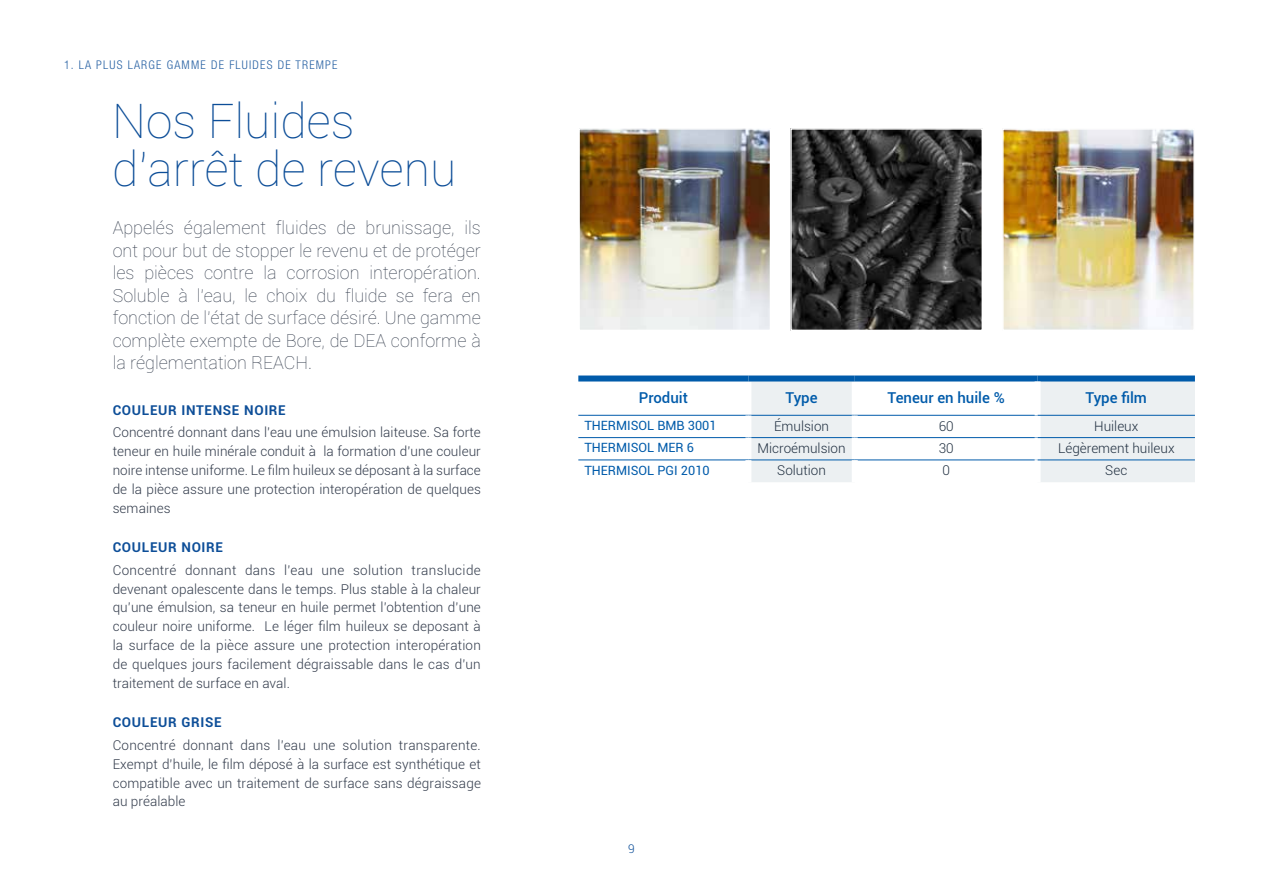
<style>
.page{position:relative;width:1263px;height:893px;background:#fff}
.page>*{position:absolute;margin:0;border:0;box-sizing:border-box;transform-origin:0 0}
.t1{font:100 48px/48px "Roboto";color:#0d4e98}
.t2{font:100 18px/22.5px "Roboto";color:#313a4a;text-align:justify}
.t3{font:500 15px "Roboto";color:#005baa}
.t4{font:300 13.5px/18.9px "Roboto";letter-spacing:.005em;color:#313a4a;text-align:justify}
.t5{font:300 13.5px "Roboto";color:#1f2e3f}
.t6{font:700 13.5px "Roboto";letter-spacing:.05em;color:#0d4e98}
.t7{font:12.75px "Roboto";color:#005baa}
.t8{font:300 condensed 12px "Helvetica Neue";letter-spacing:.1em;color:#0d4e98}
.t9{font:300 12px "Roboto";color:#0d4e98}
</style>
<div class="page">
<img style="left:793px;top:131px;width:187px;height:197px">
<div style="left:790px;top:128px;width:193px;height:203px;border:2px solid #fff"></div>
<img style="left:1005px;top:131px;width:187px;height:197px">
<div style="left:1002px;top:128px;width:193px;height:203px;border:2px solid #fff"></div>
<img style="left:581px;top:131px;width:187px;height:197px">
<div style="left:578px;top:128px;width:193px;height:203px;border:2px solid #fff"></div>
<svg style="left:751px;top:381px;width:444px;height:101px;fill:#ecf0f2"></svg>
<svg style="left:578px;top:416px;width:456px;height:66px"></svg>
<div style="left:852px;top:381px;width:6px;height:34px;background:#fff"></div>
<div style="left:578px;top:375px;width:170px;height:6px;background:#005baa"></div>
<div style="left:748px;top:375px;width:107px;height:6px;background:#005baa"></div>
<div style="left:855px;top:375px;width:182px;height:6px;background:#005baa"></div>
<hr style="left:748px;top:415px;width:107px;height:1px;background:#005baa">
<hr style="left:855px;top:415px;width:182px;height:1px;background:#005baa">
<hr style="left:748px;top:437px;width:107px;height:1px;background:#005baa">
<hr style="left:855px;top:437px;width:182px;height:1px;background:#005baa">
<div style="left:852px;top:415px;width:6px;height:22px;background:#fff"></div>
<div style="left:852px;top:438px;width:6px;height:22px;background:#fff"></div>
<hr style="left:578px;top:415px;width:170px;height:1px;background:#005baa">
<hr style="left:578px;top:437px;width:170px;height:1px;background:#005baa">
<div style="left:745px;top:415px;width:6px;height:22px;background:#fff"></div>
<div style="left:745px;top:438px;width:6px;height:22px;background:#fff"></div>
<hr style="left:578px;top:460px;width:170px;height:1px;background:#005baa">
<hr style="left:748px;top:460px;width:107px;height:1px;background:#005baa">
<hr style="left:855px;top:460px;width:182px;height:1px;background:#005baa">
<div style="left:745px;top:460px;width:6px;height:22px;background:#fff"></div>
<div style="left:852px;top:460px;width:6px;height:22px;background:#fff"></div>
<div style="left:1037px;top:375px;width:158px;height:6px;background:#005baa"></div>
<div style="left:1034px;top:381px;width:6px;height:34px;background:#fff"></div>
<div style="left:1034px;top:415px;width:6px;height:22px;background:#fff"></div>
<div style="left:1034px;top:438px;width:6px;height:22px;background:#fff"></div>
<div style="left:1034px;top:460px;width:6px;height:22px;background:#fff"></div>
<hr style="left:1037px;top:415px;width:158px;height:1px;background:#005baa">
<hr style="left:1037px;top:437px;width:158px;height:1px;background:#005baa">
<hr style="left:1037px;top:460px;width:158px;height:1px;background:#005baa">
<p class="t8" style="left:64px;top:58px;width:275px">1. LA PLUS LARGE GAMME DE FLUIDES DE TREMPE</p>
<h1 class="t1" style="left:112px;top:95px;width:346px">Nos Fluides d’arrêt de revenu</h1>
<p class="t2" style="left:113px;top:216px;width:370px">Appelés également fluides de brunissage, ils ont pour but de stopper le revenu et de protéger les pièces contre la corrosion interopération.<br>Soluble à l’eau, le choix du fluide se fera en fonction de l’état de surface désiré. Une gamme complète exempte de Bore, de DEA conforme à la réglementation REACH.</p>
<p class="t6" style="left:113px;top:400px;width:175px">COULEUR INTENSE NOIRE</p>
<p class="t4" style="left:113px;top:423px;width:370px">Concentré donnant dans l’eau une émulsion laiteuse. Sa forte teneur en huile minérale conduit à la formation d’une couleur noire intense uniforme. Le film huileux se déposant à la surface de la pièce assure une protection interopération de quelques semaines</p>
<p class="t6" style="left:113px;top:538px;width:112px">COULEUR NOIRE</p>
<p class="t4" style="left:113px;top:560px;width:370px">Concentré donnant dans l’eau une solution translucide devenant opalescente dans le temps. Plus stable à la chaleur qu’une émulsion, sa teneur en huile permet l’obtention d’une couleur noire uniforme. Le léger film huileux se deposant à la surface de la pièce assure une protection interopération de quelques jours facilement dégraissable dans le cas d’un traitement de surface en aval.</p>
<p class="t6" style="left:113px;top:713px;width:110px">COULEUR GRISE</p>
<p class="t4" style="left:113px;top:735px;width:370px">Concentré donnant dans l’eau une solution transparente.<br>Exempt d’huile, le film déposé à la surface est synthétique et compatible avec un traitement de surface sans dégraissage au préalable</p>
<p class="t3" style="left:639px;top:387px;width:51px">Produit</p>
<p class="t3" style="left:785px;top:387px;width:34px">Type</p>
<p class="t3" style="left:887px;top:387px;width:119px">Teneur en huile %</p>
<p class="t3" style="left:1085px;top:387px;width:63px">Type film</p>
<p class="t7" style="left:584px;top:416px;width:134px">THERMISOL BMB 3001</p>
<p class="t5" style="left:774px;top:416px;width:56px">Émulsion</p>
<p class="t5" style="left:939px;top:416px;width:16px">60</p>
<p class="t5" style="left:1094px;top:416px;width:46px">Huileux</p>
<p class="t7" style="left:584px;top:439px;width:111px">THERMISOL MER 6</p>
<p class="t5" style="left:757px;top:439px;width:90px">Microémulsion</p>
<p class="t5" style="left:939px;top:439px;width:16px">30</p>
<p class="t5" style="left:1058px;top:439px;width:118px">Légèrement huileux</p>
<p class="t7" style="left:584px;top:461px;width:127px">THERMISOL PGI 2010</p>
<p class="t5" style="left:777px;top:461px;width:50px">Solution</p>
<p class="t5" style="left:942px;top:461px;width:9px">0</p>
<p class="t5" style="left:1105px;top:461px;width:24px">Sec</p>
<p class="t9" style="left:628px;top:840px;width:8px">9</p>
</div>
